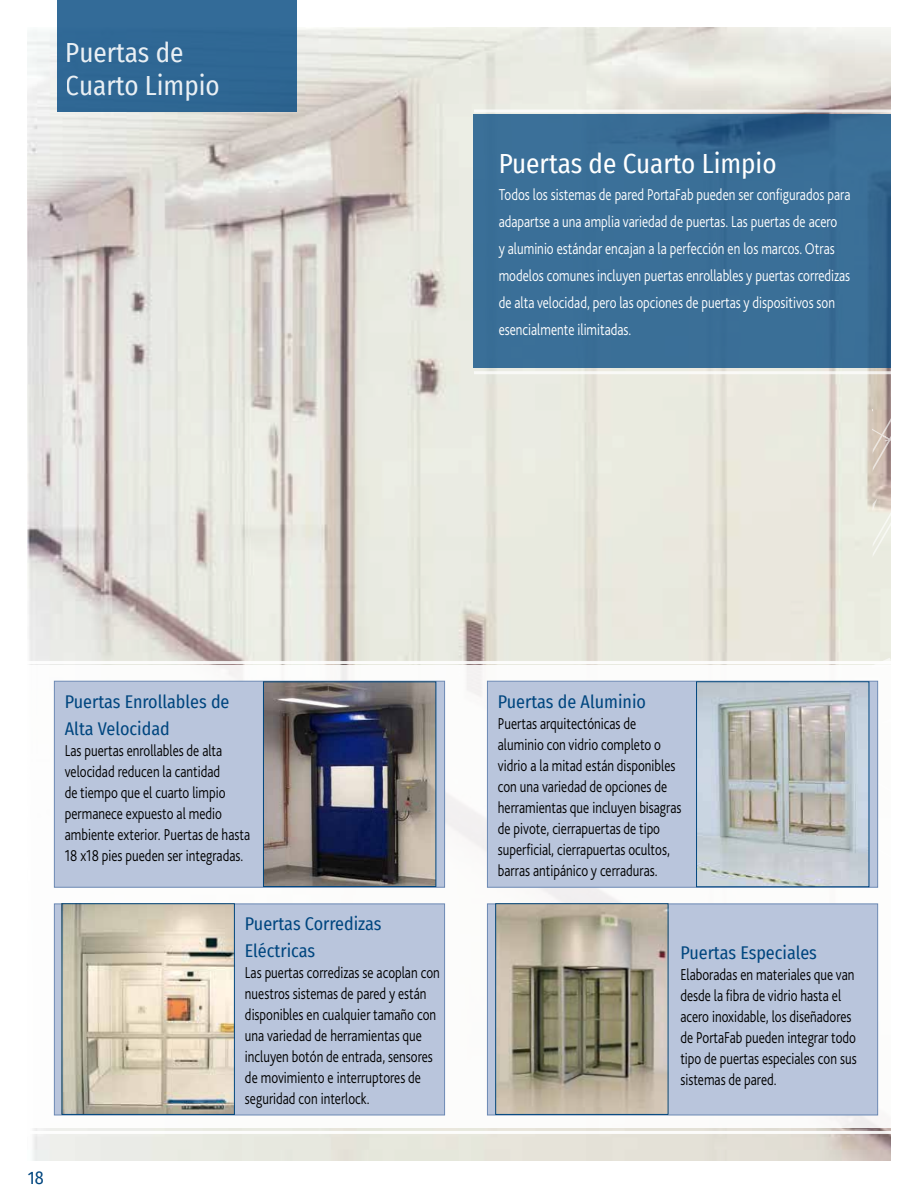
<style>
.page{position:relative;width:918px;height:1188px;background:#fff}
.page>*{position:absolute;margin:0;border:0;box-sizing:border-box;transform-origin:0 0}
.t1{font:27px/33px "Fira Sans Condensed";color:#fff}
.t2{font:18px/27px "Fira Sans Condensed";color:#00467f}
.t3{font:300 16.5px/21px "Bliss 2";color:#000;scale:.8 1}
.t4{font:300 16.5px/27px "Bliss 2";color:#fff;scale:.8 1}
</style>
<div class="page">
<img style="left:27px;top:27px;width:864px;height:1134px">
<div style="left:0;top:666px;width:892px;height:462px;background:#fff"></div>
<hr style="left:0;top:1131px;width:892px;height:3px;background:#fff">
<hr style="left:0;top:661px;width:892px;height:3px;background:#fff">
<div style="left:57px;top:0;width:239px;height:111px;background:#2f6894"></div>
<svg style="left:873px;top:1122px;width:18px;height:39px"></svg>
<svg style="left:873px;top:79px;width:18px;height:1037px"></svg>
<svg style="left:873px;top:368px;width:18px;height:707px"></svg>
<div style="left:474px;top:115px;width:417px;height:253px;background:#3a6f97"></div>
<hr style="left:474px;top:371px;width:417px;height:3px;background:#fff">
<hr style="left:474px;top:110px;width:417px;height:2px;background:#fff">
<div style="left:54px;top:681px;width:391px;height:207px;background:#b9c5dc;border:1px solid #6c89b4"></div>
<div style="left:54px;top:904px;width:391px;height:211px;background:#b9c5dc;border:1px solid #6c89b4"></div>
<div style="left:487px;top:681px;width:391px;height:207px;background:#b9c5dc;border:1px solid #6c89b4"></div>
<div style="left:487px;top:904px;width:391px;height:211px;background:#b9c5dc;border:1px solid #6c89b4"></div>
<img style="left:265px;top:684px;width:169px;height:201px">
<div style="left:263px;top:682px;width:173px;height:205px;border:1px solid #00467f"></div>
<img style="left:698px;top:684px;width:169px;height:201px">
<div style="left:696px;top:682px;width:173px;height:205px;border:1px solid #00467f"></div>
<img style="left:64px;top:906px;width:169px;height:207px">
<div style="left:62px;top:904px;width:173px;height:211px;border:1px solid #00467f"></div>
<img style="left:497px;top:906px;width:169px;height:207px">
<div style="left:495px;top:904px;width:173px;height:211px;border:1px solid #00467f"></div>
<h1 class="t1" style="left:66px;top:35px;width:155px">Puertas de<br>Cuarto Limpio</h1>
<h1 class="t1" style="left:499px;top:147px;width:279px">Puertas de Cuarto Limpio</h1>
<p class="t4" style="left:499px;top:181px;width:441px">Todos los sistemas de pared PortaFab pueden ser configurados para adapartse a una amplia variedad de puertas. Las puertas de acero<br>y aluminio estándar encajan a la perfección en los marcos. Otras modelos comunes incluyen puertas enrollables y puertas corredizas de alta velocidad, pero las opciones de puertas y dispositivos son esencialmente ilimitadas.</p>
<p class="t2" style="left:65px;top:688px;width:166px">Puertas Enrollables de<br>Alta Velocidad</p>
<p class="t3" style="left:65px;top:740px;width:233px">Las puertas enrollables de alta velocidad reducen la cantidad<br>de tiempo que el cuarto limpio permanece expuesto al medio ambiente exterior. Puertas de hasta<br>18 x18 pies pueden ser integradas.</p>
<p class="t2" style="left:245px;top:910px;width:138px">Puertas Corredizas<br>Eléctricas</p>
<p class="t3" style="left:245px;top:962px;width:245px">Las puertas corredizas se acoplan con nuestros sistemas de pared y están disponibles en cualquier tamaño con una variedad de herramientas que incluyen botón de entrada, sensores de movimiento e interruptores de seguridad con interlock.</p>
<p class="t2" style="left:28px;top:1164px;width:18px">18</p>
<p class="t2" style="left:498px;top:688px;width:150px">Puertas de Aluminio</p>
<p class="t3" style="left:498px;top:713px;width:231px">Puertas arquitectónicas de aluminio con vidrio completo o vidrio a la mitad están disponibles con una variedad de opciones de herramientas que incluyen bisagras de pivote, cierrapuertas de tipo superficial, cierrapuertas ocultos, barras antipánico y cerraduras.</p>
<p class="t2" style="left:680px;top:938px;width:138px">Puertas Especiales</p>
<p class="t3" style="left:680px;top:963px;width:222px">Elaboradas en materiales que van desde la fibra de vidrio hasta el acero inoxidable, los diseñadores de PortaFab pueden integrar todo tipo de puertas especiales con sus sistemas de pared.</p>
</div>
